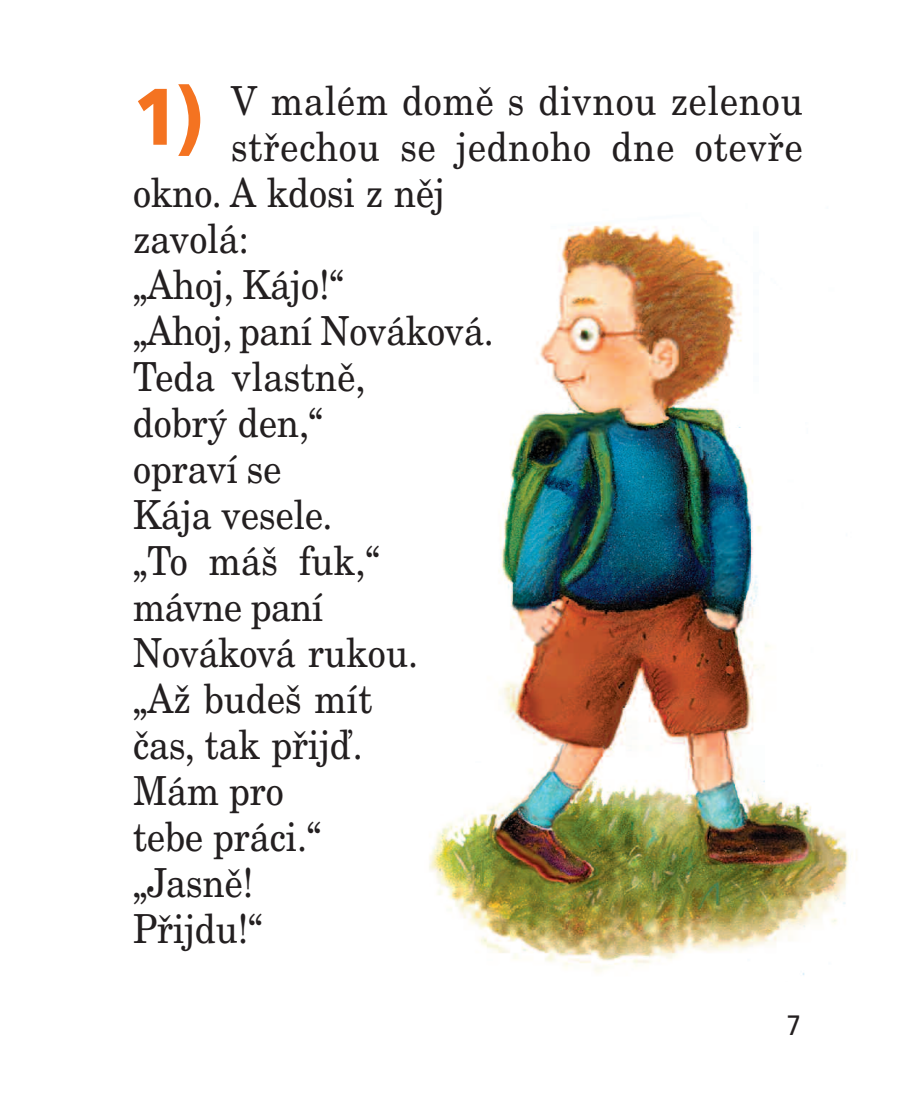
<style>
.page{position:relative;width:902px;height:1100px;background:#fff}
.page>*{position:absolute;margin:0;border:0;box-sizing:border-box;transform-origin:0 0}
.t1{font:900 80px "Frutiger CE";color:#f47321;scale:.9 1}
.t2{font:40px "New Century Schlbk CE";color:#231f20;scale:.9 1}
.t3{font:40px "New Century Schlbk CE";letter-spacing:.025em;color:#231f20;scale:.9 1}
.t4{font:28px "Frutiger CE";color:#231f20;scale:.9 1}
</style>
<div class="page">
<img style="left:429px;top:223px;width:428px;height:752px">
<h1 class="t1" style="left:133px;top:85px;width:81px">1)</h1>
<p class="t3" style="left:231px;top:86px;width:636px">V malém domě s divnou zelenou</p>
<p class="t3" style="left:231px;top:132px;width:636px">střechou se jednoho dne otevře</p>
<p class="t2" style="left:133px;top:178px;width:347px">okno. A kdosi z něj</p>
<p class="t2" style="left:133px;top:224px;width:130px">zavolá:</p>
<p class="t2" style="left:133px;top:270px;width:235px">„Ahoj, Kájo!“</p>
<p class="t2" style="left:133px;top:316px;width:402px">„Ahoj, paní Nováková.</p>
<p class="t2" style="left:133px;top:362px;width:259px">Teda vlastně,</p>
<p class="t2" style="left:133px;top:408px;width:212px">dobrý den,“</p>
<p class="t2" style="left:133px;top:454px;width:166px">opraví se</p>
<p class="t2" style="left:133px;top:500px;width:223px">Kája vesele.</p>
<p class="t2" style="left:133px;top:546px;width:275px">„To máš fuk,“</p>
<p class="t2" style="left:133px;top:592px;width:213px">mávne paní</p>
<p class="t2" style="left:133px;top:638px;width:318px">Nováková rukou.</p>
<p class="t2" style="left:133px;top:684px;width:267px">„Až budeš mít</p>
<p class="t2" style="left:133px;top:730px;width:256px">čas, tak přijď.</p>
<p class="t2" style="left:133px;top:776px;width:169px">Mám pro</p>
<p class="t2" style="left:133px;top:822px;width:210px">tebe práci.“</p>
<p class="t2" style="left:133px;top:868px;width:135px">„Jasně!</p>
<p class="t2" style="left:133px;top:914px;width:145px">Přijdu!“</p>
<p class="t4" style="left:786px;top:1014px;width:17px">7</p>
</div>
